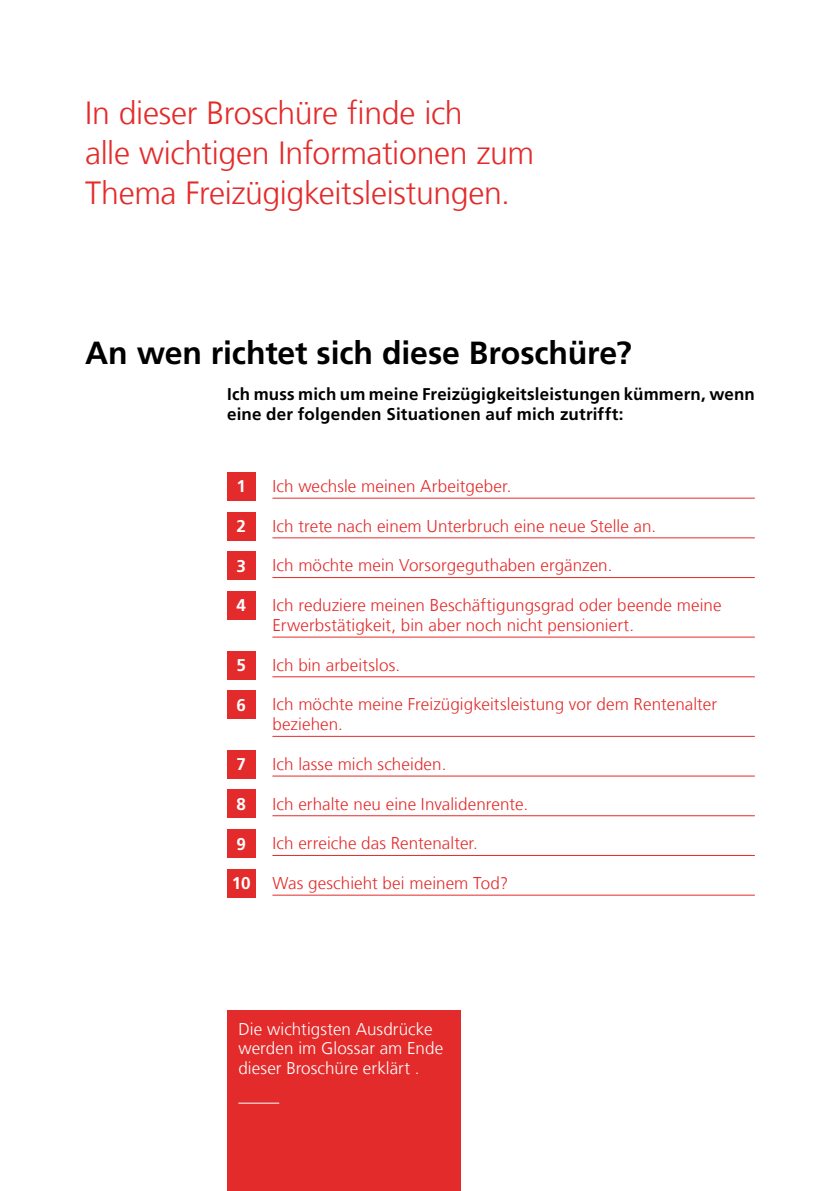
<style>
.page{position:relative;width:840px;height:1191px;background:#fff}
.page>*{position:absolute;margin:0;border:0;box-sizing:border-box;transform-origin:0 0}
.t1{font:300 32px/39.6px "Frutiger LT Com";letter-spacing:-.01em;color:#e42b2b}
.t2{font:700 32px "Frutiger LT Com";letter-spacing:-.005em;color:#000}
.t3{font:300 17px/19.8px "Frutiger LT Com";letter-spacing:.005em;color:#e42b2b}
.t4{font:700 17px/19.8px "Frutiger LT Com";letter-spacing:.01em;color:#000}
.t5{font:300 17px/19.8px "Frutiger LT Com";letter-spacing:.005em;color:#fff}
.t6{font:700 17px "Frutiger LT Com";color:#fff}
</style>
<div class="page">
<div style="left:227px;top:1010px;width:233px;height:181px;background:#e42b2b"></div>
<hr style="left:238px;top:1102px;width:41px;height:1px;background:#fff">
<hr style="left:272px;top:497px;width:482px;height:1px;background:#e42b2b">
<hr style="left:272px;top:537px;width:482px;height:1px;background:#e42b2b">
<hr style="left:272px;top:577px;width:482px;height:1px;background:#e42b2b">
<hr style="left:272px;top:636px;width:482px;height:1px;background:#e42b2b">
<hr style="left:272px;top:676px;width:482px;height:1px;background:#e42b2b">
<hr style="left:272px;top:736px;width:482px;height:1px;background:#e42b2b">
<hr style="left:272px;top:775px;width:482px;height:1px;background:#e42b2b">
<hr style="left:272px;top:815px;width:482px;height:1px;background:#e42b2b">
<hr style="left:272px;top:855px;width:482px;height:1px;background:#e42b2b">
<hr style="left:272px;top:894px;width:482px;height:1px;background:#e42b2b">
<div style="left:227px;top:472px;width:28px;height:28px;background:#e42b2b"></div>
<div style="left:227px;top:512px;width:28px;height:28px;background:#e42b2b"></div>
<div style="left:227px;top:551px;width:28px;height:29px;background:#e42b2b"></div>
<div style="left:227px;top:591px;width:28px;height:28px;background:#e42b2b"></div>
<div style="left:227px;top:651px;width:28px;height:28px;background:#e42b2b"></div>
<div style="left:227px;top:690px;width:28px;height:29px;background:#e42b2b"></div>
<div style="left:227px;top:750px;width:28px;height:28px;background:#e42b2b"></div>
<div style="left:227px;top:789px;width:28px;height:29px;background:#e42b2b"></div>
<div style="left:227px;top:829px;width:28px;height:29px;background:#e42b2b"></div>
<div style="left:227px;top:869px;width:28px;height:28px;background:#e42b2b"></div>
<h1 class="t1" style="left:85px;top:94px;width:450px">In dieser Broschüre finde ich<br>alle wichtigen Informationen zum<br>Thema Freizügigkeitsleistungen.</h1>
<h1 class="t2" style="left:85px;top:334px;width:547px">An wen richtet sich diese Broschüre?</h1>
<p class="t4" style="left:227px;top:384px;width:529px">Ich muss mich um meine Freizügigkeitsleistungen kümmern, wenn eine der folgenden Situationen auf mich zutrifft:</p>
<p class="t6" style="left:236px;top:476px;width:11px">1</p>
<p class="t6" style="left:236px;top:516px;width:11px">2</p>
<p class="t6" style="left:236px;top:556px;width:11px">3</p>
<p class="t6" style="left:236px;top:595px;width:11px">4</p>
<p class="t6" style="left:236px;top:655px;width:11px">5</p>
<p class="t6" style="left:236px;top:694px;width:11px">6</p>
<p class="t6" style="left:236px;top:754px;width:11px">7</p>
<p class="t6" style="left:236px;top:794px;width:11px">8</p>
<p class="t6" style="left:236px;top:833px;width:11px">9</p>
<p class="t6" style="left:232px;top:873px;width:20px">10</p>
<p class="t3" style="left:272px;top:476px;width:240px">Ich wechsle meinen Arbeitgeber.</p>
<p class="t3" style="left:272px;top:516px;width:385px">Ich trete nach einem Unterbruch eine neue Stelle an.</p>
<p class="t3" style="left:272px;top:556px;width:341px">Ich möchte mein Vorsorgeguthaben ergänzen.</p>
<p class="t3" style="left:272px;top:595px;width:450px">Ich reduziere meinen Beschäftigungsgrad oder beende meine<br>Erwerbstätigkeit, bin aber noch nicht pensioniert.</p>
<p class="t3" style="left:272px;top:655px;width:129px">Ich bin arbeitslos.</p>
<p class="t3" style="left:272px;top:694px;width:446px">Ich möchte meine Freizügigkeitsleistung vor dem Rentenalter beziehen.</p>
<p class="t3" style="left:272px;top:754px;width:175px">Ich lasse mich scheiden.</p>
<p class="t3" style="left:272px;top:794px;width:257px">Ich erhalte neu eine Invalidenrente.</p>
<p class="t3" style="left:272px;top:833px;width:207px">Ich erreiche das Rentenalter.</p>
<p class="t3" style="left:272px;top:873px;width:237px">Was geschieht bei meinem Tod?</p>
<p class="t5" style="left:238px;top:1019px;width:206px">Die wichtigsten Ausdrücke werden im Glossar am Ende dieser Broschüre erklärt .</p>
</div>
